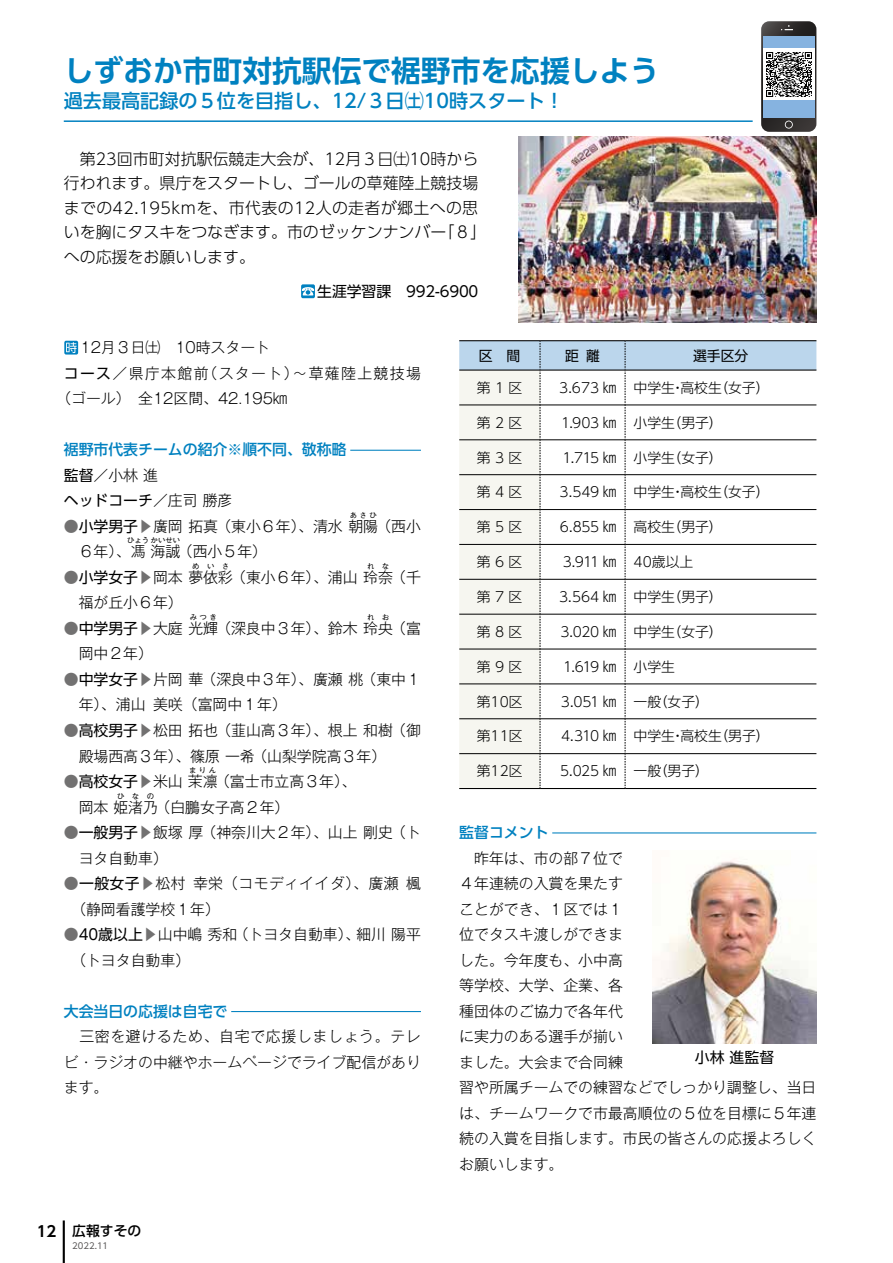
<style>
.page{position:relative;width:893px;height:1263px;background:#fff}
.page>*{position:absolute;margin:0;border:0;box-sizing:border-box;transform-origin:0 0}
.t1{font:700 29.7px "UD Shin Go Pro De";color:#0081c0}
.t2{font:500 19.2px "UD Shin Go Pro";color:#0081c0}
.t3{font:300 15.9px/24.5px "UD Shin Go Pro";color:#000;text-align:justify}
.t4{font:300 14.85px/25.5px "Gothic MB101 Pro";color:#000}
.t5{font:500 14.85px/25.5px "UD Shin Go Pro";color:#0081c0}
.t6{font:300 14.85px/25.5px "Gothic MB101 Pro";letter-spacing:.025em;color:#000}
.t7{font:14.85px "UD Shin Go Pro";letter-spacing:-.01em;color:#000}
.t8{font:300 13.8px "UD Shin Go Pro";color:#000}
.t9{font:13.8px "UD Shin Go Pro";color:#000}
.t10{font:500 13.8px "UD Shin Go Pro";color:#000}
.t11{font:8.55px "UD Shin Go Pro";color:#595757}
.t12{font:300 7.5px "Gothic MB101 Pro";letter-spacing:.335em;color:#000}
.t13{font:300 7.5px "Gothic MB101 Pro";color:#000}
.s1{font-family:"UD Shin Go Pro";font-weight:400}
.s2{font-weight:400;color:#000}
.s3{font-family:"Gothic MB101 Pro";font-weight:300;color:#000}
.s4{color:#727171}
.s5{font-family:"UD Shin Go Pro De";font-weight:700;font-size:14.85px}
</style>
<div class="page">
<hr style="left:64px;top:120px;width:689px;height:2px;background:#0081c0">
<svg style="left:761px;top:21px;width:55px;height:111px;background:#474748"></svg>
<div style="left:763px;top:36px;width:51px;height:81px;background:#86b3e0"></div>
<div style="left:763px;top:49px;width:51px;height:51px;background:#fff"></div>
<img style="left:766px;top:52px;width:45px;height:45px">
<hr style="left:64px;top:450px;width:357px;height:1px;background:#0081c0">
<div style="left:60px;top:442px;width:290px;height:15px;background:#fff"></div>
<hr style="left:64px;top:1011px;width:357px;height:1px;background:#0081c0">
<div style="left:60px;top:1003px;width:171px;height:15px;background:#fff"></div>
<svg style="left:64px;top:341px;width:14px;height:14px"></svg>
<hr style="left:459px;top:832px;width:357px;height:1px;background:#0081c0">
<div style="left:455px;top:825px;width:97px;height:15px;background:#fff"></div>
<svg style="left:301px;top:284px;width:14px;height:14px"></svg>
<img style="left:519px;top:136px;width:297px;height:187px">
<hr style="left:459px;top:788px;width:81px;height:1px;background:#000">
<hr style="left:540px;top:788px;width:85px;height:1px;background:#000">
<hr style="left:625px;top:788px;width:191px;height:1px;background:#000">
<hr style="left:459px;top:340px;width:81px;height:1px;background:#000">
<hr style="left:540px;top:340px;width:85px;height:1px;background:#000">
<hr style="left:625px;top:340px;width:191px;height:1px;background:#000">
<svg style="left:459px;top:341px;width:357px;height:447px"></svg>
<img style="left:653px;top:859px;width:163px;height:185px">
<hr style="left:63px;top:1220px;width:2px;height:43px;background:#000">
<h1 class="t1" style="left:64px;top:47px;width:597px">しずおか市町対抗駅伝で裾野市を応援しよう</h1>
<p class="t2" style="left:64px;top:85px;width:502px">過去最高記録の５位を目指し、12/３日㈯10時スタート！</p>
<p class="t3" style="left:64px;top:146px;width:416px">　第23回市町対抗駅伝競走大会が、12月３日㈯10時から行われます。県庁をスタートし、ゴールの草薙陸上競技場までの42.195kmを、市代表の12人の走者が郷土への思いを胸にタスキをつなぎます。市のゼッケンナンバー｢８｣への応援をお願いします。</p>
<p class="t7" style="left:317px;top:279px;width:163px">生涯学習課　992-6900</p>
<p class="t4" style="left:64px;top:333px;width:359px;text-indent:17px">12月３日㈯　10時スタート<br><span class="s1">コース／</span>県庁本館前(スタート)〜草薙陸上競技場(ゴール)　全12区間、42.195㎞</p>
<p class="t5" style="left:64px;top:436px;width:284px">裾野市代表チームの紹介※順不同、敬称略<span class="s2">監督／</span><span class="s3">小林 進<br></span><span class="s2">ヘッドコーチ／</span><span class="s3">庄司 勝彦</span></p>
<p class="t4" style="left:64px;top:511px;width:359px"><span class="s4">●</span><span class="s1">小学男子</span><span class="s4">▶</span>廣岡 拓真 (東小６年)、清水 朝陽 (西小</p>
<p class="t12" style="left:350px;top:509px;width:29px">あさひ</p>
<p class="t13" style="left:127px;top:534px;width:55px">ひょうかいせい</p>
<p class="t4" style="left:64px;top:562px;width:359px"><span class="s4">●</span><span class="s1">小学女子</span><span class="s4">▶</span>岡本 夢依彩 (東小６年)、浦山 玲奈 (千</p>
<p class="t4" style="left:79px;top:537px;width:190px">６年)、馮海誠 (西小５年）</p>
<p class="t12" style="left:192px;top:560px;width:39px">めいさ</p>
<p class="t12" style="left:367px;top:560px;width:24px">れ な</p>
<p class="t4" style="left:79px;top:588px;width:106px">福が丘小６年）</p>
<p class="t4" style="left:64px;top:613px;width:359px"><span class="s4">●</span><span class="s1">中学男子</span><span class="s4">▶</span>大庭 光輝 (深良中３年)、鈴木 玲央 (富</p>
<p class="t12" style="left:190px;top:611px;width:29px">みつき</p>
<p class="t12" style="left:367px;top:611px;width:24px">れ お</p>
<p class="t4" style="left:79px;top:639px;width:68px">岡中２年)</p>
<p class="t4" style="left:79px;top:664px;width:344px;text-indent:-15px"><span class="s4">●</span><span class="s1">中学女子</span><span class="s4">▶</span>片岡 華 (深良中３年)、廣瀬 桃 (東中１年)、浦山 美咲 (富岡中１年)</p>
<p class="t4" style="left:79px;top:715px;width:344px;text-indent:-15px"><span class="s4">●</span><span class="s1">高校男子</span><span class="s4">▶</span>松田 拓也 (韮山高３年)、根上 和樹 (御殿場西高３年)、篠原 一希 (山梨学院高３年)</p>
<p class="t4" style="left:64px;top:766px;width:294px"><span class="s4">●</span><span class="s1">高校女子</span><span class="s4">▶</span>米山 茉凛 (富士市立高３年)、</p>
<p class="t12" style="left:189px;top:764px;width:29px">まりん</p>
<p class="t4" style="left:64px;top:792px;width:227px">　岡本 姫渚乃 (白鵬女子高２年）</p>
<p class="t12" style="left:117px;top:789px;width:39px">ひなの</p>
<p class="t4" style="left:79px;top:817px;width:344px;text-indent:-15px"><span class="s4">●</span><span class="s1">一般男子</span><span class="s4">▶</span>飯塚 厚 (神奈川大２年)、山上 剛史 (トヨタ自動車）</p>
<p class="t6" style="left:79px;top:869px;width:344px;text-indent:-15px"><span class="s4">●</span><span class="s1">一般女子</span><span class="s4">▶</span>松村 幸栄 (コモディイイダ)、廣瀬 楓(静岡看護学校１年)</p>
<p class="t4" style="left:79px;top:920px;width:344px;text-indent:-15px"><span class="s4">●</span><span class="s1">40歳以上</span><span class="s4">▶</span>山中嶋 秀和 (トヨタ自動車)、細川 陽平(トヨタ自動車）</p>
<p class="t5" style="left:64px;top:998px;width:165px">大会当日の応援は自宅で</p>
<p class="t4" style="left:64px;top:1022px;width:359px;text-align:justify">　三密を避けるため、自宅で応援しましょう。テレビ・ラジオの中継やホームページでライブ配信があります。</p>
<p class="t10" style="left:37px;top:1220px;width:106px"><span class="s5">12</span> 広報すその</p>
<p class="t11" style="left:72px;top:1239px;width:37px">2022.11</p>
<p class="t9" style="left:479px;top:344px;width:43px">区　間</p>
<p class="t9" style="left:565px;top:344px;width:36px">距離</p>
<p class="t9" style="left:693px;top:344px;width:57px">選手区分</p>
<p class="t8" style="left:477px;top:376px;width:47px">第１区</p>
<p class="t8" style="left:559px;top:376px;width:212px">3.673 ㎞ 中学生・高校生（女子）</p>
<p class="t8" style="left:477px;top:411px;width:47px">第２区</p>
<p class="t8" style="left:561px;top:411px;width:163px">1.903 ㎞ 小学生（男子）</p>
<p class="t8" style="left:477px;top:446px;width:47px">第３区</p>
<p class="t8" style="left:563px;top:446px;width:162px">1.715 ㎞ 小学生（女子）</p>
<p class="t8" style="left:477px;top:481px;width:47px">第４区</p>
<p class="t8" style="left:560px;top:481px;width:211px">3.549 ㎞ 中学生・高校生（女子）</p>
<p class="t8" style="left:477px;top:516px;width:47px">第５区</p>
<p class="t8" style="left:560px;top:516px;width:164px">6.855 ㎞ 高校生（男子）</p>
<p class="t8" style="left:477px;top:551px;width:47px">第６区</p>
<p class="t8" style="left:563px;top:551px;width:132px">3.911 ㎞ 40歳以上</p>
<p class="t8" style="left:477px;top:585px;width:47px">第７区</p>
<p class="t8" style="left:559px;top:585px;width:165px">3.564 ㎞ 中学生（男子）</p>
<p class="t8" style="left:477px;top:620px;width:47px">第８区</p>
<p class="t8" style="left:560px;top:620px;width:164px">3.020 ㎞ 中学生（女子）</p>
<p class="t8" style="left:477px;top:655px;width:47px">第９区</p>
<p class="t8" style="left:563px;top:655px;width:113px">1.619 ㎞ 小学生</p>
<p class="t8" style="left:477px;top:690px;width:47px">第10区</p>
<p class="t8" style="left:561px;top:690px;width:150px">3.051 ㎞ 一般（女子）</p>
<p class="t8" style="left:477px;top:725px;width:47px">第11区</p>
<p class="t8" style="left:561px;top:725px;width:210px">4.310 ㎞ 中学生・高校生（男子）</p>
<p class="t8" style="left:477px;top:760px;width:47px">第12区</p>
<p class="t8" style="left:560px;top:760px;width:150px">5.025 ㎞ 一般（男子）</p>
<p class="t5" style="left:459px;top:819px;width:91px">監督コメント</p>
<p class="t4" style="left:459px;top:843px;width:359px">　昨年は、市の部７位で<br>４年連続の入賞を果たす<br>ことができ、１区では１<br>位でタスキ渡しができま<br>した。今年度も、小中高<br>等学校、大学、企業、各<br>種団体のご協力で各年代<br>に実力のある選手が揃い<br>ました。大会まで合同練<br>習や所属チームでの練習などでしっかり調整し、当日は、チームワークで市最高順位の５位を目標に５年連続の入賞を目指します。市民の皆さんの応援よろしくお願いします。</p>
<p class="t7" style="left:695px;top:1046px;width:81px">小林 進監督</p>
</div>
